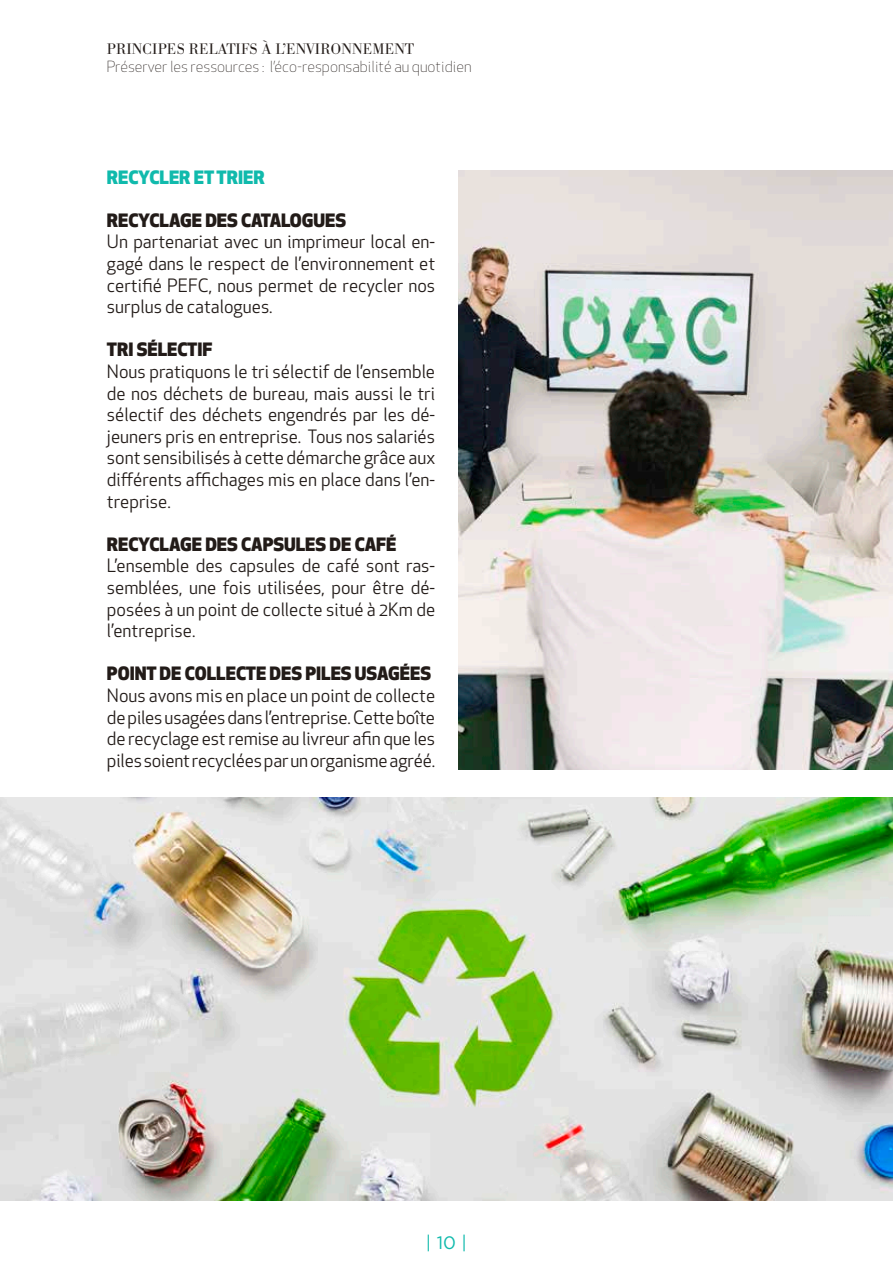
<style>
.page{position:relative;width:893px;height:1263px;background:#fff}
.page>*{position:absolute;margin:0;border:0;box-sizing:border-box;transform-origin:0 0}
.t1{font:18px/21.6px "Apex New";color:#221b18;text-align:justify}
.t2{font:800 18px "Apex New";color:#221b18}
.t3{font:800 18px "Apex New";color:#10baac}
.t4{font:18px "Gotham";color:#10baac}
.t5{font:300 15px "Apex New";color:#221b18}
.t6{font:300 15px "Bodoni BE";letter-spacing:.02em;color:#221b18}
</style>
<div class="page">
<img style="left:0;top:797px;width:893px;height:403px">
<img style="left:458px;top:170px;width:435px;height:600px">
<p class="t6" style="left:107px;top:40px;width:309px">PRINCIPES RELATIFS À L’ENVIRONNEMENT</p>
<p class="t5" style="left:107px;top:57px;width:366px">Préserver les ressources : l’éco-responsabilité au quotidien</p>
<p class="t3" style="left:107px;top:164px;width:159px">RECYCLER ET TRIER</p>
<p class="t2" style="left:107px;top:208px;width:241px">RECYCLAGE DES CATALOGUES</p>
<p class="t1" style="left:107px;top:231px;width:330px">Un partenariat avec un imprimeur local en&shy;gagé dans le respect de l’environnement et certifié PEFC, nous permet de recycler nos surplus de catalogues.</p>
<p class="t2" style="left:107px;top:337px;width:107px">TRI SÉLECTIF</p>
<p class="t1" style="left:107px;top:361px;width:330px">Nous pratiquons le tri sélectif de l’ensemble de nos déchets de bureau, mais aussi le tri sélectif des déchets engendrés par les dé&shy;jeuners pris en entreprise. Tous nos salariés sont sensibilisés à cette démarche grâce aux différents affichages mis en place dans l’en&shy;treprise.</p>
<p class="t2" style="left:107px;top:532px;width:291px">RECYCLAGE DES CAPSULES DE CAFÉ</p>
<p class="t1" style="left:107px;top:555px;width:330px">L’ensemble des capsules de café sont ras&shy;semblées, une fois utilisées, pour être dé&shy;posées à un point de collecte situé à 2Km de l’entreprise.</p>
<p class="t2" style="left:107px;top:661px;width:326px">POINT DE COLLECTE DES PILES USAGÉES</p>
<p class="t1" style="left:107px;top:685px;width:330px">Nous avons mis en place un point de collecte de piles usagées dans l’entreprise. Cette boîte de recyclage est remise au livreur afin que les piles soient recyclées par un organisme agréé.</p>
<p class="t4" style="left:426px;top:1231px;width:43px">| 10 |</p>
</div>
